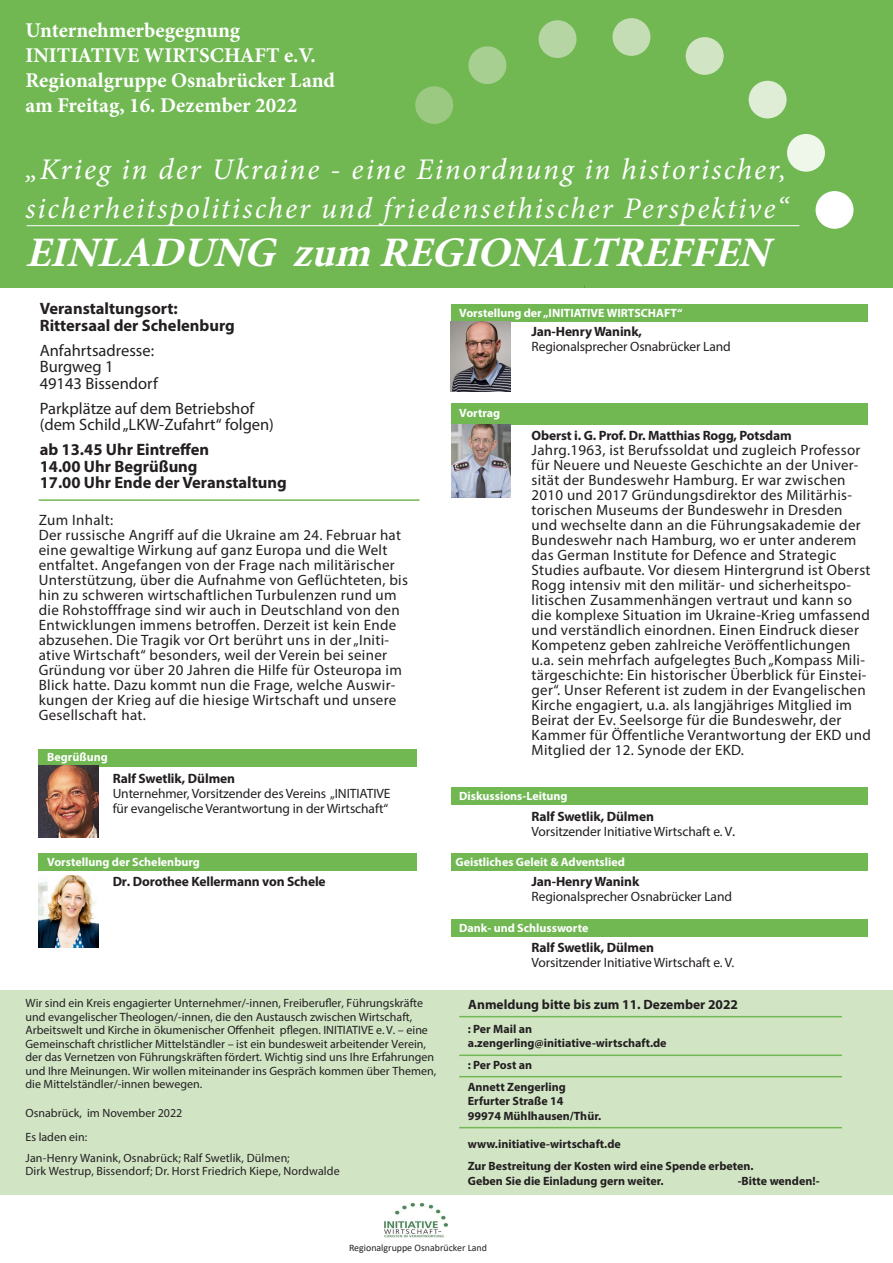
<style>
.page{position:relative;width:893px;height:1263px;background:#fff}
.page>*{position:absolute;margin:0;border:0;box-sizing:border-box;transform-origin:0 0}
.t1{font:italic 700 42px "Minion Pro";color:#fff}
.t2{font:italic 30px/39px "Minion Pro";letter-spacing:.065em;color:#fff}
.t3{font:700 21px/25.2px "Minion Pro";color:#fff}
.t4{font:700 16.5px/16.5px "Myriad Pro";color:#231f20}
.t5{font:16.5px/16.5px "Myriad Pro";color:#231f20}
.t6{font:15px/15px "Myriad Pro";letter-spacing:.02em;color:#231f20}
.t7{font:13.5px/15px "Myriad Pro";letter-spacing:-.005em;color:#231f20}
.t8{font:700 13.5px "Myriad Pro";letter-spacing:-.005em;color:#231f20}
.t9{font:12px/13.5px "Myriad Pro";color:#231f20}
.t10{font:700 12px/14.4px "Myriad Pro";color:#231f20}
.t11{font:700 12px "Myriad Pro";color:#fff}
.t12{font:9.9px "Calibri";color:#231f20}
.s1{font-size:15px}
.s2{font-weight:700}
</style>
<div class="page">
<div style="left:0;top:991px;width:893px;height:204px;background:#d1e5c5"></div>
<hr style="left:39px;top:499px;width:380px;height:2px;background:#71b853">
<div style="left:0;top:0;width:893px;height:287px;background:#71b853"></div>
<div style="left:415px;top:86px;width:38px;height:38px;background:#9bc982;border-radius:50%"></div>
<div style="left:468px;top:46px;width:38px;height:38px;background:#a8cf92;border-radius:50%"></div>
<div style="left:539px;top:20px;width:37px;height:38px;background:#b5d6a3;border-radius:50%"></div>
<div style="left:612px;top:18px;width:38px;height:38px;background:#c4ddb4;border-radius:50%"></div>
<div style="left:686px;top:37px;width:38px;height:38px;background:#d1e5c5;border-radius:50%"></div>
<div style="left:749px;top:81px;width:38px;height:37px;background:#dfecd6;border-radius:50%"></div>
<div style="left:787px;top:134px;width:38px;height:38px;background:#eff6ea;border-radius:50%"></div>
<div style="left:816px;top:191px;width:37px;height:38px;background:#fff;border-radius:50%"></div>
<hr style="left:27px;top:225px;width:772px;height:1px;background:#fff">
<hr style="left:459px;top:1016px;width:383px;height:1px;background:#71b853">
<hr style="left:459px;top:1054px;width:383px;height:2px;background:#71b853">
<hr style="left:459px;top:1076px;width:383px;height:1px;background:#71b853">
<div style="left:39px;top:749px;width:378px;height:17px;background:#71b853"></div>
<hr style="left:459px;top:1127px;width:383px;height:1px;background:#71b853">
<div style="left:451px;top:304px;width:416px;height:17px;background:#71b853"></div>
<div style="left:451px;top:919px;width:416px;height:17px;background:#71b853"></div>
<div style="left:451px;top:854px;width:416px;height:17px;background:#71b853"></div>
<div style="left:451px;top:403px;width:416px;height:22px;background:#71b853"></div>
<div style="left:451px;top:787px;width:416px;height:17px;background:#71b853"></div>
<img style="left:39px;top:765px;width:59px;height:73px">
<img style="left:39px;top:876px;width:59px;height:72px">
<img style="left:384px;top:1203px;width:64px;height:34px">
<div style="left:39px;top:853px;width:378px;height:17px;background:#71b853"></div>
<img style="left:451px;top:321px;width:59px;height:71px">
<img style="left:451px;top:425px;width:60px;height:72px">
<p class="t3" style="left:26px;top:17px;width:311px">Unternehmerbegegnung<br>INITIATIVE WIRTSCHAFT e.V.<br>Regionalgruppe Osnabrücker Land am Freitag, 16. Dezember 2022</p>
<p class="t2" style="left:26px;top:150px;width:764px">„Krieg in der Ukraine - eine Einordnung in historischer, sicherheitspolitischer und friedensethischer Perspektive“</p>
<p class="t1" style="left:26px;top:223px;width:759px">EINLADUNG zum REGIONALTREFFEN</p>
<p class="t4" style="left:40px;top:300px;width:197px">Veranstaltungsort:<br>Rittersaal der Schelenburg</p>
<p class="t5" style="left:40px;top:342px;width:120px">Anfahrtsadresse:<br>Burgweg 1<br>49143 Bissendorf</p>
<p class="t5" style="left:40px;top:400px;width:236px">Parkplätze auf dem Betriebshof (dem Schild „LKW-Zufahrt“ folgen)</p>
<p class="t4" style="left:40px;top:441px;width:249px">ab 13.45 Uhr Eintreffen<br>14.00 Uhr Begrüßung<br>17.00 Uhr Ende der Veranstaltung</p>
<p class="t6" style="left:39px;top:512px;width:76px">Zum Inhalt:</p>
<p class="t6" style="left:39px;top:527px;width:371px">Der russische Angriff auf die Ukraine am 24. Februar hat eine gewaltige Wirkung auf ganz Europa und die Welt entfaltet. Angefangen von der Frage nach militärischer Unterstützung, über die Aufnahme von Geflüchteten, bis hin zu schweren wirtschaftlichen Turbulenzen rund um die Rohstofffrage sind wir auch in Deutschland von den Entwicklungen immens betroffen. Derzeit ist kein Ende abzusehen. Die Tragik vor Ort berührt uns in der „Initi&shy;ative Wirtschaft“ besonders, weil der Verein bei seiner Gründung vor über 20 Jahren die Hilfe für Osteuropa im Blick hatte. Dazu kommt nun die Frage, welche Auswir&shy;kungen der Krieg auf die hiesige Wirtschaft und unsere Gesellschaft hat.</p>
<p class="t11" style="left:47px;top:749px;width:62px">Begrüßung</p>
<p class="t8" style="left:113px;top:769px;width:124px">Ralf Swetlik, Dülmen</p>
<p class="t7" style="left:113px;top:785px;width:279px">Unternehmer, Vorsitzender des Vereins „INITIATIVE für evangelische Verantwortung in der Wirtschaft“</p>
<p class="t11" style="left:47px;top:854px;width:154px">Vorstellung der Schelenburg</p>
<p class="t8" style="left:113px;top:873px;width:215px">Dr. Dorothee Kellermann von Schele</p>
<p class="t9" style="left:26px;top:996px;width:412px">Wir sind ein Kreis engagierter Unternehmer/-innen, Freiberufler, Führungskräfte und evangelischer Theologen/-innen, die den Austausch zwischen Wirtschaft, Arbeitswelt und Kirche in ökumenischer Offenheit pflegen. INITIATIVE e.V. – eine Gemeinschaft christlicher Mittelständler – ist ein bundesweit arbeitender Verein, der das Vernetzen von Führungskräften fördert. Wichtig sind uns Ihre Erfahrungen und Ihre Meinungen. Wir wollen miteinander ins Gespräch kommen über Themen, die Mittelständler/-innen bewegen.</p>
<p class="t9" style="left:26px;top:1106px;width:158px">Osnabrück, im November 2022</p>
<p class="t9" style="left:26px;top:1130px;width:63px">Es laden ein:</p>
<p class="t9" style="left:26px;top:1150px;width:316px">Jan-Henry Wanink, Osnabrück; Ralf Swetlik, Dülmen;<br>Dirk Westrup, Bissendorf; Dr. Horst Friedrich Kiepe, Nordwalde</p>
<p class="t11" style="left:459px;top:305px;width:225px">Vorstellung der „INITIATIVE WIRTSCHAFT“</p>
<p class="t11" style="left:459px;top:406px;width:43px">Vortrag</p>
<p class="t8" style="left:531px;top:323px;width:112px">Jan-Henry Wanink,</p>
<p class="t7" style="left:531px;top:339px;width:201px">Regionalsprecher Osnabrücker Land</p>
<p class="t8" style="left:531px;top:426px;width:262px">Oberst i. G. Prof. Dr. Matthias Rogg, Potsdam</p>
<p class="t6" style="left:531px;top:442px;width:341px">Jahrg.1963, ist Berufssoldat und zugleich Professor für Neuere und Neueste Geschichte an der Univer&shy;sität der Bundeswehr Hamburg. Er war zwischen 2010 und 2017 Gründungsdirektor des Militärhis&shy;torischen Museums der Bundeswehr in Dresden und wechselte dann an die Führungsakademie der Bundeswehr nach Hamburg, wo er unter anderem das German Institute for Defence and Strategic Studies aufbaute. Vor diesem Hintergrund ist Oberst Rogg intensiv mit den militär- und sicherheitspo&shy;litischen Zusammenhängen vertraut und kann so die komplexe Situation im Ukraine-Krieg umfassend und verständlich einordnen. Einen Eindruck dieser Kompetenz geben zahlreiche Veröffentlichungen u.a. sein mehrfach aufgelegtes Buch „Kompass Mili&shy;tärgeschichte: Ein historischer Überblick für Einstei&shy;ger“. Unser Referent ist zudem in der Evangelischen Kirche engagiert, u.a. als langjähriges Mitglied im Beirat der Ev. Seelsorge für die Bundeswehr, der Kammer für Öffentliche Verantwortung der EKD und Mitglied der 12. Synode der EKD.</p>
<p class="t11" style="left:459px;top:788px;width:110px">Diskussions-Leitung</p>
<p class="t8" style="left:531px;top:808px;width:124px">Ralf Swetlik, Dülmen</p>
<p class="t7" style="left:531px;top:824px;width:205px">Vorsitzender Initiative Wirtschaft e. V<span class="s1">.</span></p>
<p class="t11" style="left:455px;top:854px;width:171px">Geistliches Geleit &amp; Adventslied</p>
<p class="t7" style="left:531px;top:874px;width:202px"><span class="s2">Jan-Henry Wanink<br></span>Regionalsprecher Osnabrücker Land</p>
<p class="t11" style="left:459px;top:920px;width:131px">Dank- und Schlussworte</p>
<p class="t8" style="left:531px;top:939px;width:124px">Ralf Swetlik, Dülmen</p>
<p class="t7" style="left:531px;top:955px;width:204px">Vorsitzender Initiative Wirtschaft e. V.</p>
<p class="t8" style="left:468px;top:995px;width:271px">Anmeldung bitte bis zum 11. Dezember 2022</p>
<p class="t10" style="left:468px;top:1021px;width:66px">: Per Mail an</p>
<p class="t10" style="left:468px;top:1035px;width:200px">a.zengerling@initiative-wirtschaft.de</p>
<p class="t10" style="left:468px;top:1057px;width:66px">: Per Post an</p>
<p class="t10" style="left:468px;top:1079px;width:135px">Annett Zengerling<br>Erfurter Straße 14<br>99974 Mühlhausen/Thür.</p>
<p class="t10" style="left:468px;top:1137px;width:155px">www.initiative-wirtschaft.de</p>
<p class="t10" style="left:468px;top:1158px;width:287px">Zur Bestreitung der Kosten wird eine Spende erbeten.<br>Geben Sie die Einladung gern weiter.</p>
<p class="t10" style="left:738px;top:1173px;width:83px">-Bitte wenden!-</p>
<p class="t12" style="left:349px;top:1240px;width:139px">Regionalgruppe Osnabrücker Land</p>
</div>
